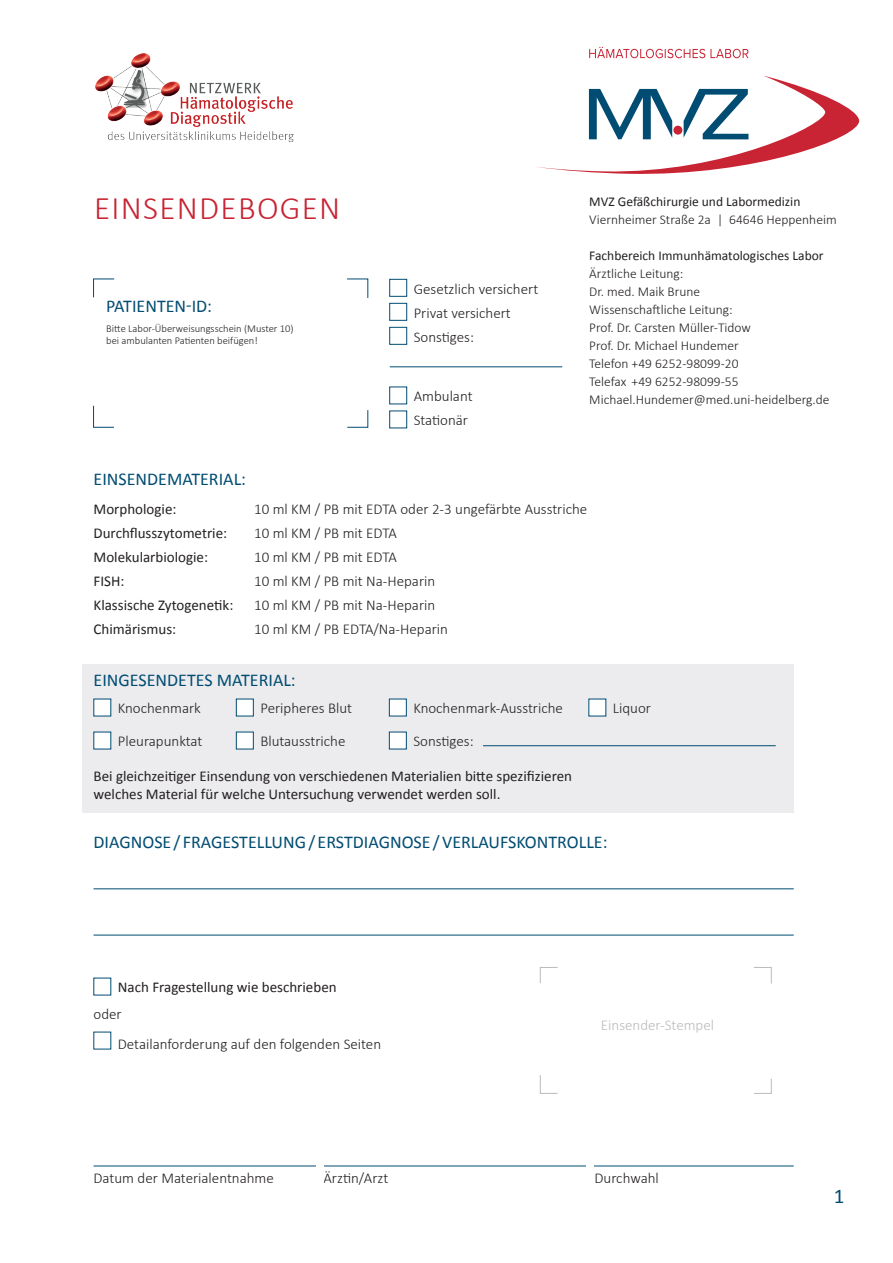
<style>
.page{position:relative;width:893px;height:1263px;background:#fff}
.page>*{position:absolute;margin:0;border:0;box-sizing:border-box;transform-origin:0 0}
.t1{font:300 33px "Calibri";letter-spacing:.04em;color:#c82434}
.t2{font:21px "Calibri";color:#004c72}
.t3{font:18px "Calibri";color:#004c72}
.t4{font:300 15px/24px "Calibri";color:#231f20}
.t5{font:15px/18px "Calibri";color:#231f20}
.t6{font:300 15px "Calibri";color:#babbbe}
.t7{font:300 13.5px/18px "Calibri";color:#231f20}
.t8{font:13.5px "Calibri";color:#231f20}
.t9{font:300 10.5px/12px "Calibri";color:#231f20}
</style>
<div class="page">
<div style="left:82px;top:664px;width:712px;height:149px;background:#ececee"></div>
<div style="left:94px;top:699px;width:17px;height:17px;background:#fff"></div>
<div style="left:236px;top:699px;width:18px;height:17px;background:#fff;border:1px solid #004c72"></div>
<div style="left:389px;top:699px;width:18px;height:17px;background:#fff;border:1px solid #004c72"></div>
<div style="left:589px;top:699px;width:17px;height:17px;background:#fff"></div>
<div style="left:94px;top:732px;width:17px;height:17px;background:#fff"></div>
<div style="left:236px;top:732px;width:18px;height:17px;background:#fff;border:1px solid #004c72"></div>
<div style="left:389px;top:732px;width:18px;height:17px;background:#fff;border:1px solid #004c72"></div>
<hr style="left:94px;top:935px;width:700px;height:1px;background:#004c72">
<hr style="left:94px;top:888px;width:700px;height:1px;background:#004c72">
<svg style="left:589px;top:47px;width:159px;height:11px"></svg>
<svg style="left:537px;top:76px;width:322px;height:98px"></svg>
<img style="left:95px;top:54px;width:199px;height:88px">
<div style="left:389px;top:279px;width:18px;height:18px;background:#fff;border:1px solid #004c72"></div>
<div style="left:389px;top:303px;width:18px;height:18px;border:1px solid #004c72"></div>
<div style="left:389px;top:327px;width:18px;height:18px;border:1px solid #004c72"></div>
<div style="left:389px;top:387px;width:18px;height:17px;border:1px solid #004c72"></div>
<div style="left:389px;top:411px;width:18px;height:17px;border:1px solid #004c72"></div>
<hr style="left:390px;top:367px;width:172px;height:1px;background:#004c72">
<hr style="left:483px;top:745px;width:293px;height:1px;background:#004c72">
<svg style="left:93px;top:405px;width:21px;height:23px"></svg>
<svg style="left:93px;top:278px;width:22px;height:20px"></svg>
<svg style="left:347px;top:278px;width:21px;height:20px"></svg>
<svg style="left:347px;top:410px;width:21px;height:18px"></svg>
<svg style="left:540px;top:1075px;width:18px;height:19px"></svg>
<svg style="left:540px;top:967px;width:18px;height:16px"></svg>
<svg style="left:754px;top:967px;width:18px;height:17px"></svg>
<svg style="left:754px;top:1079px;width:18px;height:15px"></svg>
<hr style="left:94px;top:1166px;width:700px;height:1px;background:#004c72">
<div style="left:316px;top:1144px;width:7px;height:44px;background:#fff"></div>
<div style="left:586px;top:1144px;width:7px;height:44px;background:#fff"></div>
<h1 class="t1" style="left:94px;top:188px;width:248px">EINSENDEBOGEN</h1>
<p class="t3" style="left:106px;top:295px;width:107px">PATIENTEN-ID:</p>
<p class="t9" style="left:106px;top:322px;width:189px">Bitte Labor-Überweisungsschein (Muster 10) bei ambulanten Patienten beifügen!</p>
<p class="t4" style="left:414px;top:276px;width:126px">Gesetzlich versichert<br>Privat versichert<br>Sonstiges:</p>
<p class="t4" style="left:414px;top:384px;width:60px">Ambulant<br>Stationär</p>
<p class="t8" style="left:589px;top:193px;width:213px">MVZ Gefäßchirurgie und Labormedizin</p>
<p class="t7" style="left:589px;top:210px;width:249px">Viernheimer Straße 2a | 64646 Heppenheim</p>
<p class="t8" style="left:589px;top:247px;width:236px">Fachbereich Immunhämatologisches Labor</p>
<p class="t7" style="left:589px;top:264px;width:242px">Ärztliche Leitung:<br>Dr. med. Maik Brune<br>Wissenschaftliche Leitung:<br>Prof. Dr. Carsten Müller-Tidow<br>Prof. Dr. Michael Hundemer<br>Telefon +49 6252-98099-20<br>Telefax +49 6252-98099-55<br>Michael.Hundemer@med.uni-heidelberg.de</p>
<p class="t3" style="left:94px;top:468px;width:154px">EINSENDEMATERIAL:</p>
<p class="t5" style="left:94px;top:499px;width:84px">Morphologie:</p>
<p class="t4" style="left:254px;top:497px;width:335px">10 ml KM / PB mit EDTA oder 2-3 ungefärbte Ausstriche</p>
<p class="t5" style="left:94px;top:523px;width:135px">Durchflusszytometrie:</p>
<p class="t4" style="left:254px;top:521px;width:144px">10 ml KM / PB mit EDTA</p>
<p class="t5" style="left:94px;top:547px;width:116px">Molekularbiologie:</p>
<p class="t4" style="left:254px;top:545px;width:144px">10 ml KM / PB mit EDTA</p>
<p class="t5" style="left:94px;top:571px;width:32px">FISH:</p>
<p class="t4" style="left:254px;top:569px;width:183px">10 ml KM / PB mit Na-Heparin</p>
<p class="t5" style="left:94px;top:595px;width:141px">Klassische Zytogenetik:</p>
<p class="t4" style="left:254px;top:593px;width:183px">10 ml KM / PB mit Na-Heparin</p>
<p class="t5" style="left:94px;top:619px;width:84px">Chimärismus:</p>
<p class="t4" style="left:254px;top:617px;width:195px">10 ml KM / PB EDTA/Na-Heparin</p>
<p class="t3" style="left:94px;top:669px;width:204px">EINGESENDETES MATERIAL:</p>
<p class="t4" style="left:118px;top:696px;width:84px">Knochenmark</p>
<p class="t4" style="left:260px;top:696px;width:93px">Peripheres Blut</p>
<p class="t4" style="left:413px;top:696px;width:151px">Knochenmark-Ausstriche</p>
<p class="t4" style="left:613px;top:696px;width:40px">Liquor</p>
<p class="t4" style="left:118px;top:729px;width:86px">Pleurapunktat</p>
<p class="t4" style="left:260px;top:729px;width:87px">Blutausstriche</p>
<p class="t4" style="left:413px;top:729px;width:62px">Sonstiges:</p>
<p class="t5" style="left:94px;top:766px;width:480px">Bei gleichzeitiger Einsendung von verschiedenen Materialien bitte spezifizieren welches Material für welche Untersuchung verwendet werden soll.</p>
<p class="t3" style="left:94px;top:831px;width:515px">DIAGNOSE / FRAGESTELLUNG/ ERSTDIAGNOSE /VERLAUFSKONTROLLE:</p>
<p class="t5" style="left:118px;top:978px;width:220px">Nach Fragestellung wie beschrieben</p>
<p class="t4" style="left:118px;top:999px;width:265px;line-height:30px;text-indent:-24px">oder<br>Detailanforderung auf den folgenden Seiten</p>
<p class="t6" style="left:601px;top:1016px;width:115px">Einsender-Stempel</p>
<p class="t4" style="left:94px;top:1166px;width:182px">Datum der Materialentnahme</p>
<p class="t4" style="left:323px;top:1166px;width:66px">Ärztin/Arzt</p>
<p class="t4" style="left:594px;top:1166px;width:66px">Durchwahl</p>
<h2 class="t2" style="left:834px;top:1183px;width:12px">1</h2>
</div>
